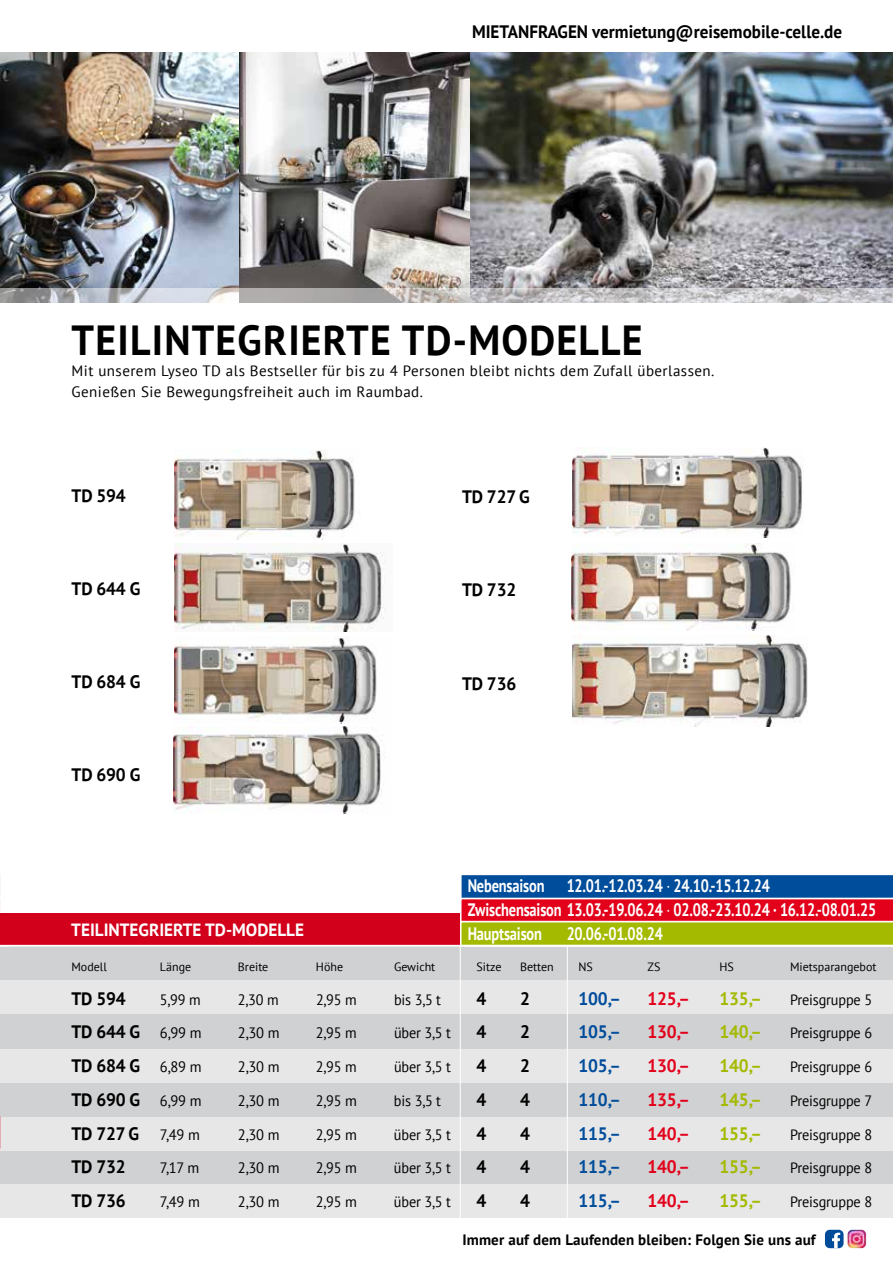
<style>
.page{position:relative;width:893px;height:1263px;background:#fff}
.page>*{position:absolute;margin:0;border:0;box-sizing:border-box;transform-origin:0 0}
.t1{font:700 42px "PT Sans";letter-spacing:.03em;color:#000;scale:.95 1}
.t2{font:700 18px/23.9px "PT Sans";letter-spacing:-.01em;color:#fff;scale:.8 1}
.t3{font:700 18px "PT Sans";letter-spacing:-.01em;color:#000}
.t4{font:700 18px "PT Sans";letter-spacing:-.01em;color:#000;scale:.95 1}
.t5{font:700 18px "PT Sans";letter-spacing:-.01em;color:#004d9b}
.t6{font:700 18px "PT Sans";letter-spacing:-.01em;color:#e2001a}
.t7{font:700 18px "PT Sans";letter-spacing:-.01em;color:#a4ba00}
.t8{font:700 17.7px "PT Sans";color:#fff}
.t9{font:15px "PT Sans";letter-spacing:-.01em;color:#000;scale:.95 1}
.t10{font:15px/21px "PT Sans";letter-spacing:.03em;color:#000}
.t11{font:700 15px "PT Sans";letter-spacing:.01em;color:#000}
.t12{font:15px "PT Sans";letter-spacing:-.01em;color:#000}
.t13{font:12px "PT Sans";color:#000}
.s1{font-weight:400}
.s2{font-weight:400;font-size:15px}
</style>
<div class="page">
<img style="left:238px;top:52px;width:233px;height:236px">
<img style="left:0;top:52px;width:238px;height:236px">
<div style="left:0;top:945px;width:893px;height:273px;background:#d0d1d2"></div>
<div style="left:0;top:981px;width:893px;height:33px;background:#e7e7e8"></div>
<div style="left:0;top:1049px;width:893px;height:33px;background:#e7e7e8"></div>
<div style="left:0;top:1117px;width:893px;height:33px;background:#e7e7e8"></div>
<div style="left:0;top:1184px;width:893px;height:34px;background:#e7e7e8"></div>
<svg style="left:0;top:874px;width:10px;height:73px"></svg>
<img style="left:471px;top:52px;width:422px;height:236px">
<img style="left:173px;top:726px;width:209px;height:87px">
<img style="left:572px;top:636px;width:236px;height:90px">
<svg style="left:0;top:288px;width:893px;height:15px;background:#bfbec0"></svg>
<img style="left:174px;top:450px;width:181px;height:89px">
<img style="left:175px;top:544px;width:210px;height:87px">
<img style="left:175px;top:636px;width:202px;height:88px">
<img style="left:572px;top:447px;width:232px;height:91px">
<img style="left:572px;top:544px;width:219px;height:87px">
<svg style="left:461px;top:875px;width:432px;height:70px;background:#876248"></svg>
<hr style="left:460px;top:873px;width:1px;height:390px;background:#fff">
<div style="left:0;top:913px;width:460px;height:33px;background:#d3001b"></div>
<hr style="left:0;top:945px;width:893px;height:1px;background:#fff">
<hr style="left:567px;top:946px;width:1px;height:315px;background:#fff">
<img style="left:847px;top:1230px;width:19px;height:18px">
<div style="left:825px;top:1230px;width:18px;height:18px;background:#004c9a;border-radius:5px"></div>
<svg style="left:832px;top:1232px;width:8px;height:16px"></svg>
<p class="t4" style="left:472px;top:19px;width:391px">MIETANFRAGEN vermietung@reisemobile-celle.de</p>
<h1 class="t1" style="left:72px;top:312px;width:603px">TEILINTEGRIERTE TD-MODELLE</h1>
<p class="t10" style="left:72px;top:360px;width:644px">Mit unserem Lyseo TD als Bestseller für bis zu 4 Personen bleibt nichts dem Zufall überlassen.<br>Genießen Sie Bewegungsfreiheit auch im Raumbad.</p>
<p class="t3" style="left:72px;top:484px;width:56px">TD 594</p>
<p class="t3" style="left:462px;top:485px;width:69px">TD 727 G</p>
<p class="t3" style="left:72px;top:577px;width:70px">TD 644 G</p>
<p class="t3" style="left:462px;top:578px;width:56px">TD 732</p>
<p class="t3" style="left:72px;top:670px;width:70px">TD 684 G</p>
<p class="t3" style="left:462px;top:671px;width:56px">TD 736</p>
<p class="t3" style="left:72px;top:763px;width:70px">TD 690 G</p>
<p class="t8" style="left:71px;top:917px;width:234px">TEILINTEGRIERTE TD-MODELLE</p>
<p class="t2" style="left:468px;top:874px;width:512px">Nebensaison 12.01.-12.03.24 <span class="s1">·</span> 24.10.-15.12.24<br>Zwischensaison 13.03.-19.06.24 <span class="s1">·</span> 02.08.-23.10.24 · 16.12.-08.01.25<br>Hauptsaison</p>
<p class="t2" style="left:567px;top:921px;width:122px">20.06.-01.08.24</p>
<p class="t13" style="left:71px;top:959px;width:37px">Modell</p>
<p class="t13" style="left:160px;top:959px;width:33px">Länge</p>
<p class="t13" style="left:238px;top:959px;width:32px">Breite</p>
<p class="t13" style="left:316px;top:959px;width:29px">Höhe</p>
<p class="t13" style="left:394px;top:959px;width:43px">Gewicht</p>
<p class="t13" style="left:476px;top:959px;width:26px">Sitze</p>
<p class="t13" style="left:520px;top:959px;width:35px">Betten</p>
<p class="t13" style="left:578px;top:959px;width:16px">NS</p>
<p class="t13" style="left:647px;top:959px;width:14px">ZS</p>
<p class="t13" style="left:719px;top:959px;width:16px">HS</p>
<p class="t13" style="left:790px;top:959px;width:88px">Mietsparangebot</p>
<p class="t3" style="left:71px;top:986px;width:56px">TD 594</p>
<p class="t9" style="left:160px;top:990px;width:44px">5,99 m</p>
<p class="t9" style="left:238px;top:990px;width:44px">2,30 m</p>
<p class="t9" style="left:316px;top:990px;width:44px">2,95 m</p>
<p class="t9" style="left:394px;top:990px;width:51px">bis 3,5 t</p>
<p class="t3" style="left:476px;top:986px;width:11px">4</p>
<p class="t3" style="left:520px;top:986px;width:11px">2</p>
<p class="t5" style="left:578px;top:986px;width:44px">100,–</p>
<p class="t6" style="left:647px;top:986px;width:44px">125,–</p>
<p class="t7" style="left:719px;top:986px;width:44px">135,–</p>
<p class="t9" style="left:790px;top:990px;width:88px">Preisgruppe 5</p>
<p class="t3" style="left:71px;top:1020px;width:132px">TD 644 G <span class="s2">6,99 m</span></p>
<p class="t12" style="left:238px;top:1023px;width:43px">2,30 m</p>
<p class="t9" style="left:316px;top:1023px;width:44px">2,95 m</p>
<p class="t9" style="left:394px;top:1023px;width:61px">über 3,5 t</p>
<p class="t3" style="left:476px;top:1020px;width:11px">4</p>
<p class="t3" style="left:520px;top:1020px;width:11px">2</p>
<p class="t5" style="left:578px;top:1020px;width:44px">105,–</p>
<p class="t6" style="left:647px;top:1020px;width:44px">130,–</p>
<p class="t7" style="left:719px;top:1020px;width:44px">140,–</p>
<p class="t9" style="left:790px;top:1023px;width:88px">Preisgruppe 6</p>
<p class="t3" style="left:71px;top:1054px;width:132px">TD 684 G <span class="s2">6,89 m</span></p>
<p class="t12" style="left:238px;top:1057px;width:43px">2,30 m</p>
<p class="t9" style="left:316px;top:1057px;width:44px">2,95 m</p>
<p class="t9" style="left:394px;top:1057px;width:61px">über 3,5 t</p>
<p class="t3" style="left:476px;top:1054px;width:11px">4</p>
<p class="t3" style="left:520px;top:1054px;width:11px">2</p>
<p class="t5" style="left:578px;top:1054px;width:44px">105,–</p>
<p class="t6" style="left:647px;top:1054px;width:44px">130,–</p>
<p class="t7" style="left:719px;top:1054px;width:44px">140,–</p>
<p class="t9" style="left:790px;top:1057px;width:88px">Preisgruppe 6</p>
<p class="t3" style="left:71px;top:1087px;width:132px">TD 690 G <span class="s2">6,99 m</span></p>
<p class="t12" style="left:238px;top:1091px;width:43px">2,30 m</p>
<p class="t9" style="left:316px;top:1091px;width:45px">2,95 m</p>
<p class="t9" style="left:394px;top:1091px;width:51px">bis 3,5 t</p>
<p class="t3" style="left:476px;top:1087px;width:11px">4</p>
<p class="t3" style="left:520px;top:1087px;width:11px">4</p>
<p class="t5" style="left:578px;top:1087px;width:44px">110,–</p>
<p class="t6" style="left:647px;top:1087px;width:44px">135,–</p>
<p class="t7" style="left:719px;top:1087px;width:44px">145,–</p>
<p class="t9" style="left:790px;top:1091px;width:88px">Preisgruppe 7</p>
<p class="t3" style="left:71px;top:1121px;width:130px">TD 727 G <span class="s2">7,49 m</span></p>
<p class="t12" style="left:238px;top:1125px;width:43px">2,30 m</p>
<p class="t9" style="left:316px;top:1125px;width:45px">2,95 m</p>
<p class="t9" style="left:394px;top:1125px;width:61px">über 3,5 t</p>
<p class="t3" style="left:476px;top:1121px;width:11px">4</p>
<p class="t3" style="left:520px;top:1121px;width:11px">4</p>
<p class="t5" style="left:578px;top:1121px;width:44px">115,–</p>
<p class="t6" style="left:647px;top:1121px;width:44px">140,–</p>
<p class="t7" style="left:719px;top:1121px;width:44px">155,–</p>
<p class="t9" style="left:790px;top:1125px;width:88px">Preisgruppe 8</p>
<p class="t3" style="left:71px;top:1155px;width:56px">TD 732</p>
<p class="t12" style="left:160px;top:1158px;width:41px">7,17 m</p>
<p class="t12" style="left:238px;top:1158px;width:43px">2,30 m</p>
<p class="t9" style="left:316px;top:1158px;width:45px">2,95 m</p>
<p class="t9" style="left:394px;top:1158px;width:61px">über 3,5 t</p>
<p class="t3" style="left:476px;top:1155px;width:11px">4</p>
<p class="t3" style="left:520px;top:1155px;width:11px">4</p>
<p class="t5" style="left:578px;top:1155px;width:44px">115,–</p>
<p class="t6" style="left:647px;top:1155px;width:44px">140,–</p>
<p class="t7" style="left:719px;top:1155px;width:44px">155,–</p>
<p class="t9" style="left:790px;top:1158px;width:88px">Preisgruppe 8</p>
<p class="t3" style="left:71px;top:1189px;width:56px">TD 736</p>
<p class="t12" style="left:160px;top:1192px;width:41px">7,49 m</p>
<p class="t12" style="left:238px;top:1192px;width:43px">2,30 m</p>
<p class="t9" style="left:316px;top:1192px;width:45px">2,95 m</p>
<p class="t9" style="left:394px;top:1192px;width:61px">über 3,5 t</p>
<p class="t3" style="left:476px;top:1189px;width:11px">4</p>
<p class="t3" style="left:520px;top:1189px;width:11px">4</p>
<p class="t5" style="left:578px;top:1189px;width:44px">115,–</p>
<p class="t6" style="left:647px;top:1189px;width:44px">140,–</p>
<p class="t7" style="left:719px;top:1189px;width:44px">155,–</p>
<p class="t9" style="left:790px;top:1192px;width:88px">Preisgruppe 8</p>
<p class="t11" style="left:462px;top:1229px;width:355px">Immer auf dem Laufenden bleiben: Folgen Sie uns auf</p>
</div>
